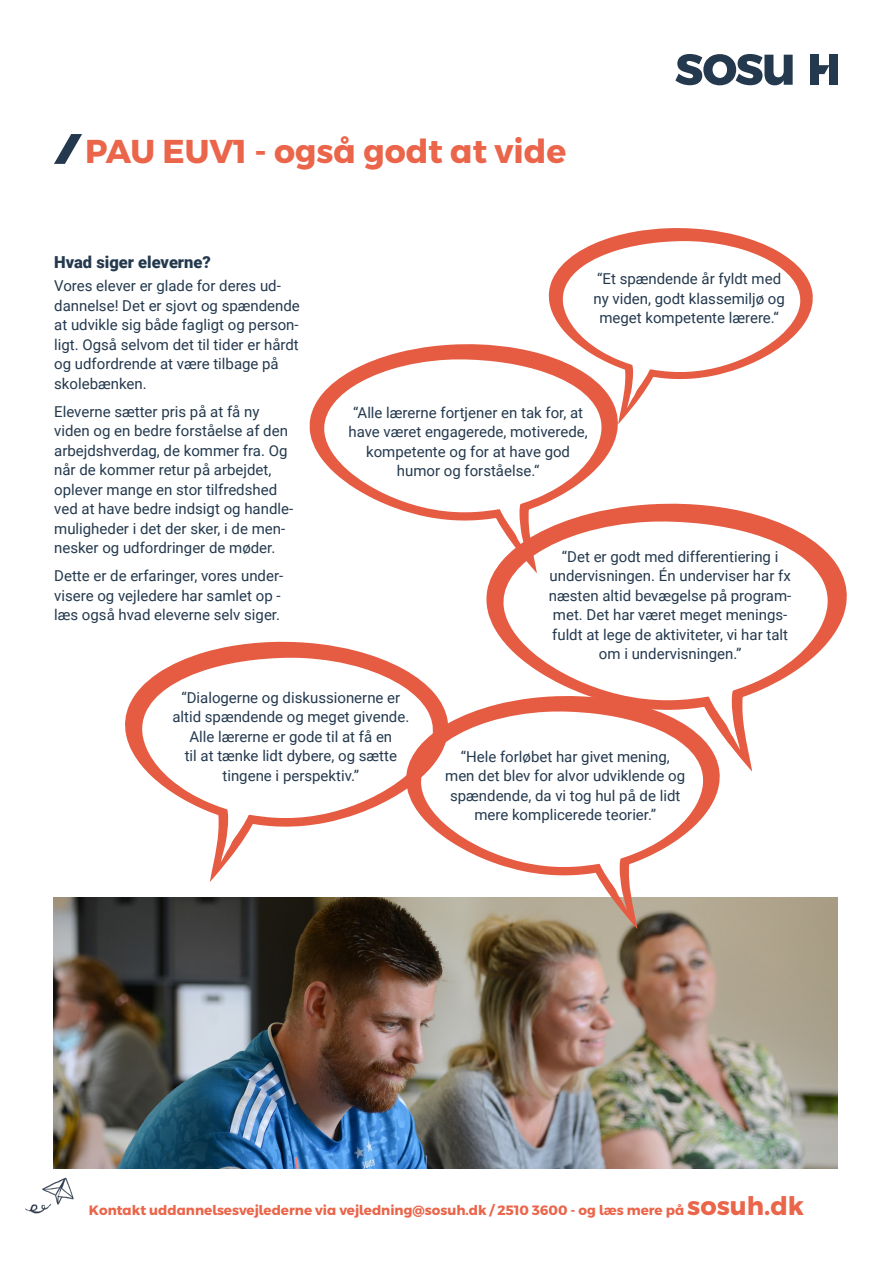
<style>
.page{position:relative;width:893px;height:1263px;background:#fff}
.page>*{position:absolute;margin:0;border:0;box-sizing:border-box;transform-origin:0 0}
.Udd_overskrift_mh_ve{font:700 33px "Montserrat H";color:#ea654a}
.rubrik_r_black_venst{font:900 16.5px "Roboto";color:#24394e}
.citat{font:15px/19.5px "Roboto";color:#24394e;text-align:center}
.tekst_roboto{font:15px/19.5px "Roboto";color:#24394e}
.footer_turkis_centre{font:700 13.5px "Montserrat H";color:#ea654a}
.s1{font-size:25.5px}
</style>
<div class="page">
<svg style="left:819px;top:65px;width:10px;height:9px"></svg>
<div style="left:810px;top:55px;width:9px;height:30px;background:#24394e"></div>
<div style="left:829px;top:55px;width:9px;height:30px;background:#24394e"></div>
<svg style="left:675px;top:54px;width:118px;height:31px"></svg>
<svg style="left:54px;top:134px;width:28px;height:30px"></svg>
<img style="left:25px;top:1168px;width:52px;height:46px">
<svg style="left:548px;top:228px;width:265px;height:195px"></svg>
<svg style="left:309px;top:344px;width:310px;height:177px"></svg>
<svg style="left:125px;top:642px;width:312px;height:240px"></svg>
<img style="left:54px;top:897px;width:784px;height:271px">
<svg style="left:406px;top:696px;width:315px;height:233px"></svg>
<svg style="left:486px;top:504px;width:361px;height:267px"></svg>
<p class="Udd_overskrift_mh_ve" style="left:85px;top:125px;width:483px">PAU EUV1 - også godt at vide</p>
<p class="rubrik_r_black_venst" style="left:54px;top:250px;width:158px">Hvad siger eleverne?</p>
<p class="tekst_roboto" style="left:54px;top:276px;width:247px">Vores elever er glade for deres ud&shy;dannelse! Det er sjovt og spændende at udvikle sig både fagligt og person&shy;ligt. Også selvom det til tider er hårdt og udfordrende at være tilbage på skolebænken.</p>
<p class="tekst_roboto" style="left:54px;top:401px;width:240px">Eleverne sætter pris på at få ny viden og en bedre forståelse af den arbejdshverdag, de kommer fra. Og når de kommer retur på arbejdet, oplever mange en stor tilfredshed ved at have bedre indsigt og handle&shy;muligheder i det der sker, i de men&shy;nesker og udfordringer de møder.</p>
<p class="tekst_roboto" style="left:54px;top:566px;width:230px">Dette er de erfaringer, vores under&shy;visere og vejledere har samlet op - læs også hvad eleverne selv siger.</p>
<p class="citat" style="left:593px;top:268px;width:193px">“Et spændende år fyldt med ny viden, godt klassemiljø og meget kompetente lærere.“</p>
<p class="citat" style="left:348px;top:402px;width:241px">“Alle lærerne fortjener en tak for, at have været engagerede, motiverede, kompetente og for at have god humor og forståelse.“</p>
<p class="citat" style="left:549px;top:546px;width:244px">“Det er godt med differentiering i undervisningen. Én underviser har fx næsten altid bevægelse på program&shy;met. Det har været meget menings&shy;fuldt at lege de aktiviteter, vi har talt om i undervisningen.”</p>
<p class="citat" style="left:172px;top:687px;width:238px">“Dialogerne og diskussionerne er altid spændende og meget givende.<br>Alle lærerne er gode til at få en<br>til at tænke lidt dybere, og sætte tingene i perspektiv.”</p>
<p class="citat" style="left:445px;top:746px;width:242px">“Hele forløbet har givet mening, men det blev for alvor udviklende og spændende, da vi tog hul på de lidt mere komplicerede teorier.”</p>
<p class="footer_turkis_centre" style="left:89px;top:1199px;width:717px">Kontakt uddannelsesvejlederne via vejledning@sosuh.dk / 2510 3600 - og læs mere på <span class="s1">sosuh.dk</span></p>
</div>
